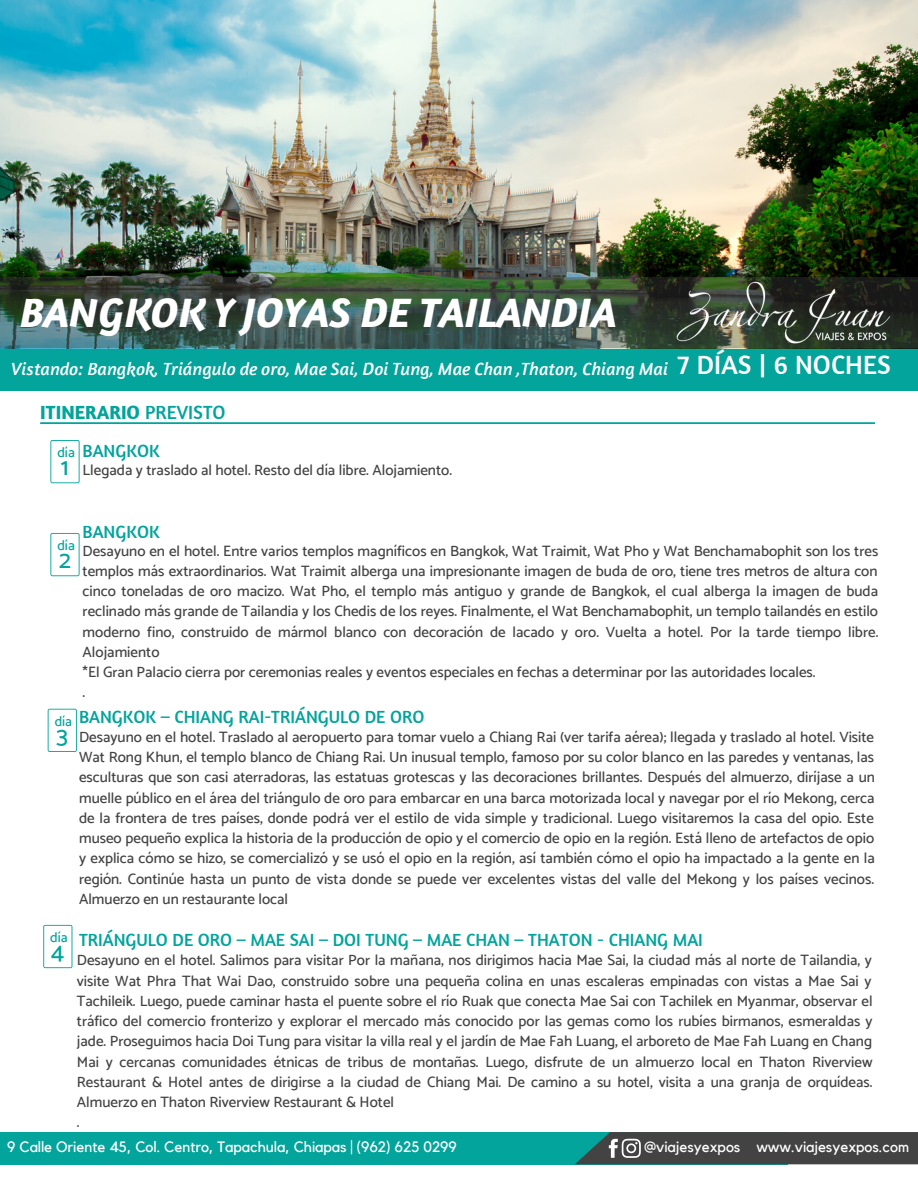
<style>
.page{position:relative;width:918px;height:1188px;background:#fff}
.page>*{position:absolute;margin:0;border:0;box-sizing:border-box;transform-origin:0 0}
.t1{font:italic 700 42px "Amaranth";letter-spacing:.005em;color:#fff}
.t2{font:500 24.6px "Catamaran";color:#02a49b}
.t3{font:700 19.5px "Amaranth";color:#02a49b}
.t4{font:18px "Amaranth";color:#02a49b}
.t5{font:italic 18px "Amaranth";color:#fff}
.t6{font:500 15px/20.2px "Catamaran";color:#444343}
.t7{font:15px "Kollektif";color:#fff}
.t8{font:500 13.95px "Catamaran";color:#02a49b}
.s1{font-style:normal;font-size:27px}
.s2{font-weight:400}
</style>
<div class="page">
<div style="left:0;top:341px;width:918px;height:49px;background:#02a49b"></div>
<img style="left:0;top:0;width:918px;height:278px">
<svg style="left:50px;top:440px;width:30px;height:43px"></svg>
<svg style="left:40px;top:422px;width:835px;height:2px;background:#1faea6"></svg>
<img style="left:0;top:278px;width:918px;height:70px">
<svg style="left:50px;top:533px;width:30px;height:43px"></svg>
<svg style="left:48px;top:709px;width:29px;height:43px"></svg>
<img style="left:672px;top:278px;width:224px;height:69px">
<div style="left:0;top:1132px;width:788px;height:32px;background:#02a49b"></div>
<svg style="left:575px;top:1132px;width:343px;height:32px;background:#444c4b"></svg>
<svg style="left:43px;top:925px;width:29px;height:43px"></svg>
<h1 class="t1" style="left:20px;top:287px;width:598px">BANGKOK Y JOYAS DE TAILANDIA</h1>
<p class="t5" style="left:11px;top:357px;width:881px">Vistando: Bangkok, Triángulo de oro, Mae Sai, Doi Tung, Mae Chan ,Thaton, Chiang Mai <span class="s1">7 DÍAS | 6 NOCHES</span></p>
<h3 class="t3" style="left:40px;top:400px;width:187px">ITINERARIO <span class="s2">PREVISTO</span></h3>
<p class="t8" style="left:57px;top:444px;width:19px">día</p>
<h2 class="t2" style="left:61px;top:452px;width:10px">1</h2>
<p class="t4" style="left:83px;top:440px;width:79px">BANGKOK</p>
<p class="t6" style="left:83px;top:459px;width:371px">Llegada y traslado al hotel. Resto del día libre. Alojamiento.</p>
<p class="t8" style="left:57px;top:537px;width:19px">día</p>
<h2 class="t2" style="left:59px;top:545px;width:13px">2</h2>
<p class="t4" style="left:83px;top:521px;width:79px">BANGKOK</p>
<p class="t6" style="left:83px;top:540px;width:797px">Desayuno en el hotel. Entre varios templos magníficos en Bangkok, Wat Traimit, Wat Pho y Wat Benchamabophit son los tres templos más extraordinarios. Wat Traimit alberga una impresionante imagen de buda de oro, tiene tres metros de altura con cinco toneladas de oro macizo. Wat Pho, el templo más antiguo y grande de Bangkok, el cual alberga la imagen de buda reclinado más grande de Tailandia y los Chedis de los reyes. Finalmente, el Wat Benchamabophit, un templo tailandés en estilo moderno fino, construido de mármol blanco con decoración de lacado y oro. Vuelta a hotel. Por la tarde tiempo libre.<br>Alojamiento<br>*El Gran Palacio cierra por ceremonias reales y eventos especiales en fechas a determinar por las autoridades locales.<br>.</p>
<p class="t8" style="left:55px;top:713px;width:19px">día</p>
<p class="t4" style="left:79px;top:705px;width:347px">BANGKOK – CHIANG RAI-TRIÁNGULO DE ORO</p>
<h2 class="t2" style="left:56px;top:721px;width:13px">3</h2>
<p class="t6" style="left:79px;top:726px;width:797px;text-align:justify">Desayuno en el hotel. Traslado al aeropuerto para tomar vuelo a Chiang Rai (ver tarifa aérea); llegada y traslado al hotel. Visite Wat Rong Khun, el templo blanco de Chiang Rai. Un inusual templo, famoso por su color blanco en las paredes y ventanas, las esculturas que son casi aterradoras, las estatuas grotescas y las decoraciones brillantes. Después del almuerzo, diríjase a un muelle público en el área del triángulo de oro para embarcar en una barca motorizada local y navegar por el río Mekong, cerca de la frontera de tres países, donde podrá ver el estilo de vida simple y tradicional. Luego visitaremos la casa del opio. Este museo pequeño explica la historia de la producción de opio y el comercio de opio en la región. Está lleno de artefactos de opio y explica cómo se hizo, se comercializó y se usó el opio en la región, así también cómo el opio ha impactado a la gente en la región. Continúe hasta un punto de vista donde se puede ver excelentes vistas del valle del Mekong y los países vecinos.<br>Almuerzo en un restaurante local</p>
<p class="t8" style="left:50px;top:929px;width:19px">día</p>
<h2 class="t2" style="left:51px;top:937px;width:15px">4</h2>
<p class="t4" style="left:79px;top:929px;width:625px">TRIÁNGULO DE ORO – MAE SAI – DOI TUNG – MAE CHAN – THATON - CHIANG MAI</p>
<p class="t6" style="left:77px;top:950px;width:797px">Desayuno en el hotel. Salimos para visitar Por la mañana, nos dirigimos hacia Mae Sai, la ciudad más al norte de Tailandia, y visite Wat Phra That Wai Dao, construido sobre una pequeña colina en unas escaleras empinadas con vistas a Mae Sai y Tachileik. Luego, puede caminar hasta el puente sobre el río Ruak que conecta Mae Sai con Tachilek en Myanmar, observar el tráfico del comercio fronterizo y explorar el mercado más conocido por las gemas como los rubíes birmanos, esmeraldas y jade. Proseguimos hacia Doi Tung para visitar la villa real y el jardín de Mae Fah Luang, el arboreto de Mae Fah Luang en Chang Mai y cercanas comunidades étnicas de tribus de montañas. Luego, disfrute de un almuerzo local en Thaton Riverview Restaurant &amp; Hotel antes de dirigirse a la ciudad de Chiang Mai. De camino a su hotel, visita a una granja de orquídeas.<br>Almuerzo en Thaton Riverview Restaurant &amp; Hotel<br>.</p>
<p class="t7" style="left:7px;top:1140px;width:451px">9 Calle Oriente 45, Col. Centro, Tapachula, Chiapas | (962) 625 0299</p>
<p class="t7" style="left:644px;top:1140px;width:267px">@viajesyexpos www.viajesyexpos.com</p>
</div>
